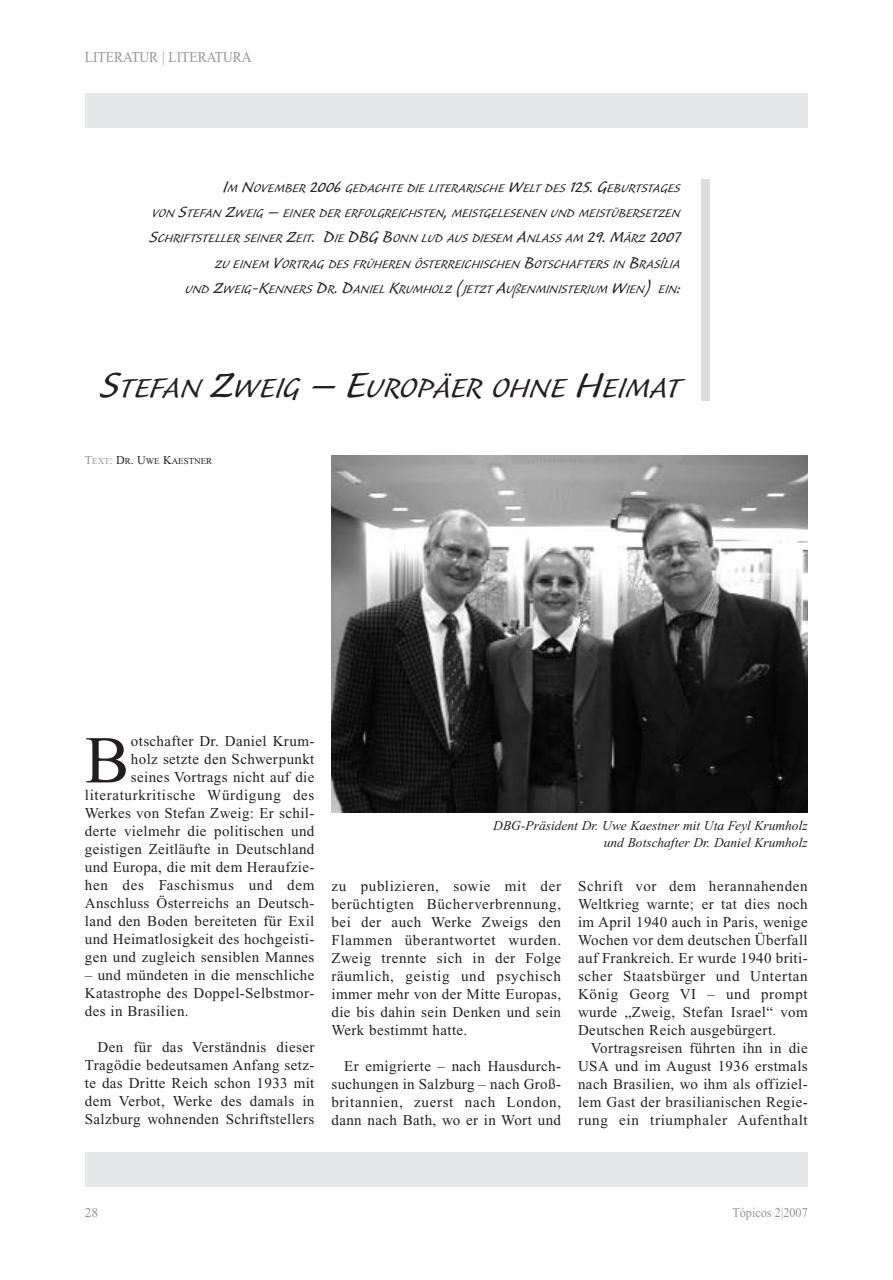
<style>
.page{position:relative;width:893px;height:1280px;background:#fff}
.page>*{position:absolute;margin:0;border:0;box-sizing:border-box;transform-origin:0 0}
.t1{font:66.9px "Times";color:#231f20}
.t2{font:37.2px "Caliban";letter-spacing:.01em;color:#231f20}
.t3{font:15.75px/25.2px "Caliban";letter-spacing:.01em;color:#231f20;text-align:right}
.t4{font:15px/18px "Times";letter-spacing:.025em;color:#231f20;text-align:justify}
.t5{font:15px "Times";color:#939598;scale:.9 1}
.t6{font:italic 13.5px/16.2px "Times";color:#231f20;text-align:right}
.t7{font:13.5px "Times";color:#939598;scale:.9 1}
.t8{font:13.5px "Times";color:#939598}
.t9{font:9px "Times";color:#231f20}
.s1{font-size:21px}
.s2{font-size:49.5px}
.s3{font-size:12px;color:#939598}
.s4{color:#939598}
.s5{font-size:12px}
</style>
<div class="page">
<div style="left:701px;top:179px;width:9px;height:221px;background:#dcdddf"></div>
<img style="left:331px;top:455px;width:477px;height:357px">
<div style="left:85px;top:94px;width:723px;height:34px;background:#e6e7e9"></div>
<div style="left:85px;top:1153px;width:723px;height:34px;background:#e6e7e9"></div>
<p class="t5" style="left:85px;top:51px;width:187px">LITERATUR | LITERATURA</p>
<p class="t3" style="left:150px;top:177px;width:532px"><span class="s1">I</span>M <span class="s1">N</span>OVEMBER <span class="s1">2006</span> GEDACHTE DIE LITERARISCHE <span class="s1">W</span>ELT DES <span class="s1">125. G</span>EBURTSTAGES<br>VON <span class="s1">S</span>TEFAN <span class="s1">Z</span>WEIG <span class="s1">–</span> EINER DER ERFOLGREICHSTEN<span class="s1">,</span> MEISTGELESENEN UND MEISTÜBERSETZEN <span class="s1">S</span>CHRIFTSTELLER SEINER <span class="s1">Z</span>EIT<span class="s1">. D</span>IE <span class="s1">DBG B</span>ONN LUD AUS DIESEM <span class="s1">A</span>NLASS AM <span class="s1">29. M</span>ÄRZ <span class="s1">2007<br></span>ZU EINEM <span class="s1">V</span>ORTRAG DES FRÜHEREN ÖSTERREICHISCHEN <span class="s1">B</span>OTSCHAFTERS IN <span class="s1">B</span>RASÍLIA<br>UND <span class="s1">Z</span>WEIG<span class="s1">-K</span>ENNERS <span class="s1">D</span>R<span class="s1">. D</span>ANIEL <span class="s1">K</span>RUMHOLZ <span class="s1">(</span>JETZT <span class="s1">A</span>UßENMINISTERIUM <span class="s1">W</span>IEN<span class="s1">)</span> EIN<span class="s1">:</span></p>
<h2 class="t2" style="left:100px;top:374px;width:581px"><span class="s2">S</span>TEFAN <span class="s2">Z</span>WEIG <span class="s2">– E</span>UROPÄER OHNE <span class="s2">H</span>EIMAT</h2>
<p class="t9" style="left:85px;top:457px;width:129px"><span class="s3">T</span><span class="s4">EXT</span><span class="s3">:</span> <span class="s5">D</span>R<span class="s5">. U</span>WE <span class="s5">K</span>AESTNER</p>
<p class="t4" style="left:85px;top:734px;width:231px;text-align:right">otschafter Dr. Daniel Krum-<br>holz setzte den Schwerpunkt<br>seines Vortrags nicht auf die literaturkritische Würdigung des Werkes von Stefan Zweig: Er schil&shy;derte vielmehr die politischen und geistigen Zeitläufte in Deutschland und Europa, die mit dem Heraufzie&shy;hen des Faschismus und dem Anschluss Österreichs an Deutsch&shy;land den Boden bereiteten für Exil und Heimatlosigkeit des hochgeisti&shy;gen und zugleich sensiblen Mannes</p>
<p class="t4" style="left:85px;top:968px;width:231px">– und mündeten in die menschliche Katastrophe des Doppel-Selbstmor&shy;des in Brasilien.</p>
<p class="t4" style="left:85px;top:1040px;width:231px;text-indent:13px">Den für das Verständnis dieser Tragödie bedeutsamen Anfang setz&shy;te das Dritte Reich schon 1933 mit dem Verbot, Werke des damals in Salzburg wohnenden Schriftstellers</p>
<h1 class="t1" style="left:85px;top:736px;width:46px">B</h1>
<p class="t6" style="left:493px;top:819px;width:316px">DBG-Präsident Dr. Uwe Kaestner mit Uta Feyl Krumholz und Botschafter Dr. Daniel Krumholz</p>
<p class="t4" style="left:331px;top:878px;width:231px">zu publizieren, sowie mit der berüchtigten Bücherverbrennung, bei der auch Werke Zweigs den Flammen überantwortet wurden.<br>Zweig trennte sich in der Folge räumlich, geistig und psychisch immer mehr von der Mitte Europas, die bis dahin sein Denken und sein Werk bestimmt hatte.</p>
<p class="t4" style="left:331px;top:1058px;width:231px;text-indent:13px">Er emigrierte – nach Hausdurch&shy;suchungen in Salzburg – nach Groß&shy;britannien, zuerst nach London, dann nach Bath, wo er in Wort und</p>
<p class="t4" style="left:578px;top:878px;width:231px">Schrift vor dem herannahenden Weltkrieg warnte; er tat dies noch im April 1940 auch in Paris, wenige Wochen vor dem deutschen Überfall auf Frankreich. Er wurde 1940 briti&shy;scher Staatsbürger und Untertan König Georg VI – und prompt wurde „Zweig, Stefan Israel“ vom Deutschen Reich ausgebürgert.</p>
<p class="t4" style="left:578px;top:1040px;width:231px;text-indent:13px">Vortragsreisen führten ihn in die USA und im August 1936 erstmals nach Brasilien, wo ihm als offiziel&shy;lem Gast der brasilianischen Regie&shy;rung ein triumphaler Aufenthalt</p>
<p class="t8" style="left:85px;top:1208px;width:15px">28</p>
<p class="t7" style="left:732px;top:1208px;width:85px">Tópicos 2|2007</p>
</div>
